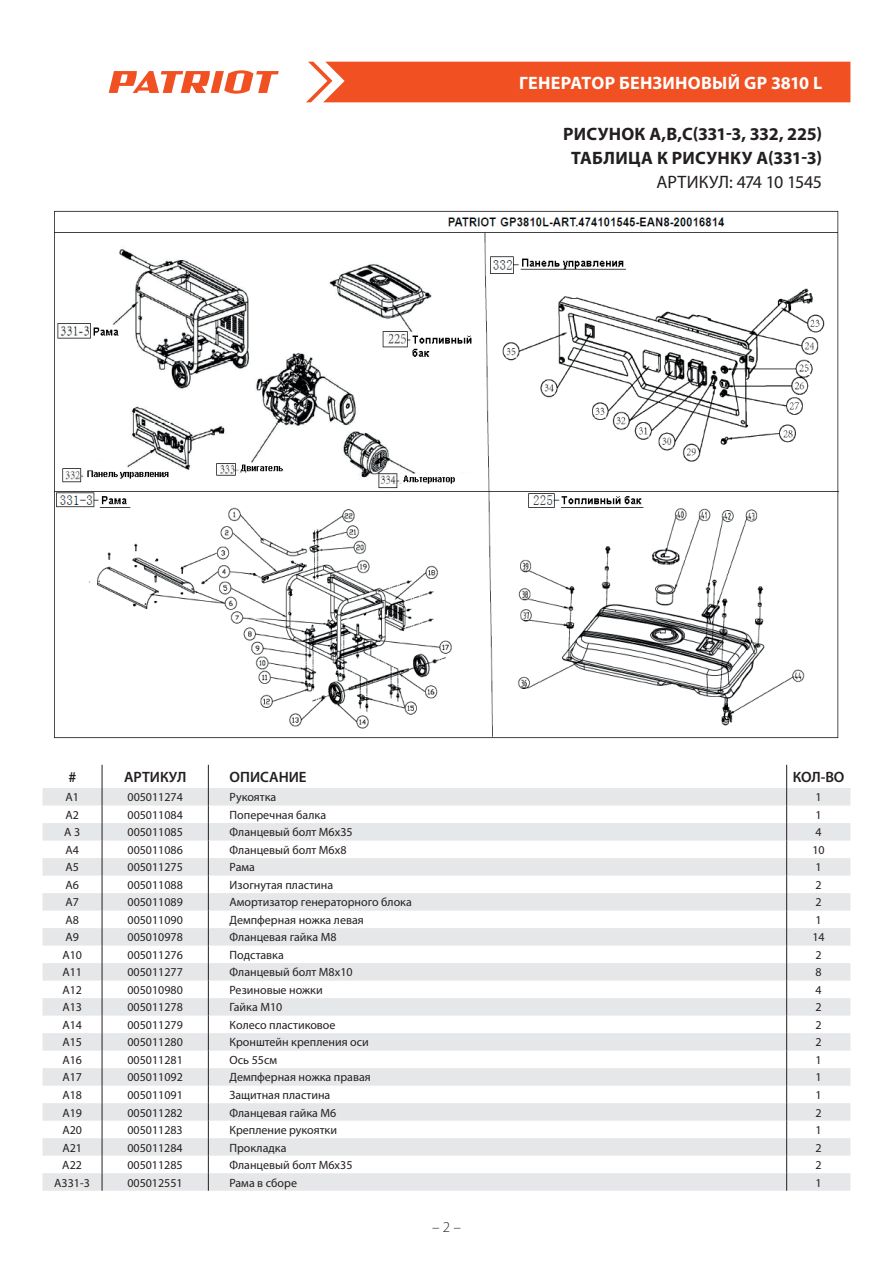
<style>
.page{position:relative;width:893px;height:1263px;background:#fff}
.page>*{position:absolute;margin:0;border:0;box-sizing:border-box;transform-origin:0 0}
.t1{font:700 18px/24px "Myriad Pro";letter-spacing:.01em;color:#231f20;text-align:center}
.t2{font:700 18px "Myriad Pro";letter-spacing:.01em;color:#fff}
.t3{font:18px "Myriad Pro";letter-spacing:-.005em;color:#231f20}
.t4{font:600 15px "Myriad Pro";color:#231f20}
.t5{font:300 15px "Myriad Pro";color:#231f20}
.t6{font:12px "Myriad Pro";color:#231f20}
</style>
<div class="page">
<div style="left:306px;top:62px;width:544px;height:40px;background:#f15122"></div>
<svg style="left:109px;top:70px;width:170px;height:24px"></svg>
<svg style="left:43px;top:788px;width:807px;height:403px;fill:#e9eaec"></svg>
<svg style="left:102px;top:765px;width:1px;height:426px"></svg>
<svg style="left:208px;top:765px;width:1px;height:426px"></svg>
<svg style="left:786px;top:765px;width:1px;height:426px"></svg>
<img style="left:54px;top:210px;width:785px;height:529px">
<h1 class="t2" style="left:519px;top:73px;width:305px">ГЕНЕРАТОР БЕНЗИНОВЫЙ GP 3810 L</h1>
<h1 class="t1" style="left:563px;top:122px;width:260px">РИСУНОК А,B,С(331-3, 332, 225)<br>ТАБЛИЦА К РИСУНКУ А(331-3)</h1>
<h1 class="t3" style="left:656px;top:171px;width:167px">АРТИКУЛ: 474 10 1545</h1>
<p class="t4" style="left:68px;top:767px;width:9px">#</p>
<p class="t4" style="left:124px;top:767px;width:64px">АРТИКУЛ</p>
<p class="t4" style="left:230px;top:767px;width:78px">ОПИСАНИЕ</p>
<p class="t4" style="left:793px;top:767px;width:53px">КОЛ-ВО</p>
<p class="t6" style="left:66px;top:790px;width:15px">A1</p>
<p class="t6" style="left:128px;top:790px;width:57px">005011274</p>
<p class="t6" style="left:230px;top:790px;width:48px">Рукоятка</p>
<p class="t6" style="left:815px;top:790px;width:8px">1</p>
<p class="t6" style="left:66px;top:807px;width:15px">А2</p>
<p class="t6" style="left:128px;top:807px;width:57px">005011084</p>
<p class="t6" style="left:230px;top:807px;width:98px">Поперечная балка</p>
<p class="t6" style="left:815px;top:807px;width:8px">1</p>
<p class="t6" style="left:64px;top:825px;width:18px">A 3</p>
<p class="t6" style="left:128px;top:825px;width:57px">005011085</p>
<p class="t6" style="left:230px;top:825px;width:125px">Фланцевый болт М6х35</p>
<p class="t6" style="left:815px;top:825px;width:8px">4</p>
<p class="t6" style="left:66px;top:842px;width:15px">A4</p>
<p class="t6" style="left:128px;top:842px;width:57px">005011086</p>
<p class="t6" style="left:230px;top:842px;width:118px">Фланцевый болт М6х8</p>
<p class="t6" style="left:812px;top:842px;width:14px">10</p>
<p class="t6" style="left:66px;top:860px;width:15px">A5</p>
<p class="t6" style="left:128px;top:860px;width:57px">005011275</p>
<p class="t6" style="left:230px;top:860px;width:27px">Рама</p>
<p class="t6" style="left:815px;top:860px;width:8px">1</p>
<p class="t6" style="left:66px;top:877px;width:15px">A6</p>
<p class="t6" style="left:128px;top:877px;width:57px">005011088</p>
<p class="t6" style="left:230px;top:877px;width:105px">Изогнутая пластина</p>
<p class="t6" style="left:815px;top:877px;width:8px">2</p>
<p class="t6" style="left:66px;top:895px;width:15px">A7</p>
<p class="t6" style="left:128px;top:895px;width:57px">005011089</p>
<p class="t6" style="left:230px;top:895px;width:184px">Амортизатор генераторного блока</p>
<p class="t6" style="left:815px;top:895px;width:8px">2</p>
<p class="t6" style="left:66px;top:912px;width:15px">A8</p>
<p class="t6" style="left:128px;top:912px;width:57px">005011090</p>
<p class="t6" style="left:230px;top:912px;width:136px">Демпферная ножка левая</p>
<p class="t6" style="left:815px;top:912px;width:8px">1</p>
<p class="t6" style="left:66px;top:930px;width:15px">A9</p>
<p class="t6" style="left:128px;top:930px;width:57px">005010978</p>
<p class="t6" style="left:230px;top:930px;width:108px">Фланцевая гайка М8</p>
<p class="t6" style="left:812px;top:930px;width:14px">14</p>
<p class="t6" style="left:62px;top:947px;width:21px">A10</p>
<p class="t6" style="left:128px;top:947px;width:57px">005011276</p>
<p class="t6" style="left:230px;top:947px;width:56px">Подставка</p>
<p class="t6" style="left:815px;top:947px;width:8px">2</p>
<p class="t6" style="left:62px;top:965px;width:21px">A11</p>
<p class="t6" style="left:127px;top:965px;width:57px">005011277</p>
<p class="t6" style="left:230px;top:965px;width:125px">Фланцевый болт М8х10</p>
<p class="t6" style="left:815px;top:965px;width:8px">8</p>
<p class="t6" style="left:62px;top:982px;width:21px">A12</p>
<p class="t6" style="left:127px;top:982px;width:57px">005010980</p>
<p class="t6" style="left:230px;top:982px;width:95px">Резиновые ножки</p>
<p class="t6" style="left:815px;top:982px;width:8px">4</p>
<p class="t6" style="left:62px;top:1000px;width:21px">A13</p>
<p class="t6" style="left:127px;top:1000px;width:57px">005011278</p>
<p class="t6" style="left:230px;top:1000px;width:54px">Гайка М10</p>
<p class="t6" style="left:815px;top:1000px;width:8px">2</p>
<p class="t6" style="left:62px;top:1017px;width:21px">A14</p>
<p class="t6" style="left:127px;top:1017px;width:57px">005011279</p>
<p class="t6" style="left:230px;top:1017px;width:107px">Колесо пластиковое</p>
<p class="t6" style="left:815px;top:1017px;width:8px">2</p>
<p class="t6" style="left:62px;top:1035px;width:21px">A15</p>
<p class="t6" style="left:127px;top:1035px;width:57px">005011280</p>
<p class="t6" style="left:230px;top:1035px;width:141px">Кронштейн крепления оси</p>
<p class="t6" style="left:815px;top:1035px;width:8px">2</p>
<p class="t6" style="left:62px;top:1052px;width:21px">A16</p>
<p class="t6" style="left:127px;top:1052px;width:57px">005011281</p>
<p class="t6" style="left:230px;top:1052px;width:49px">Ось 55см</p>
<p class="t6" style="left:815px;top:1052px;width:8px">1</p>
<p class="t6" style="left:62px;top:1070px;width:21px">A17</p>
<p class="t6" style="left:127px;top:1070px;width:57px">005011092</p>
<p class="t6" style="left:230px;top:1070px;width:143px">Демпферная ножка правая</p>
<p class="t6" style="left:815px;top:1070px;width:8px">1</p>
<p class="t6" style="left:62px;top:1087px;width:21px">A18</p>
<p class="t6" style="left:127px;top:1087px;width:57px">005011091</p>
<p class="t6" style="left:230px;top:1087px;width:102px">Защитная пластина</p>
<p class="t6" style="left:815px;top:1087px;width:8px">1</p>
<p class="t6" style="left:62px;top:1105px;width:21px">A19</p>
<p class="t6" style="left:127px;top:1105px;width:57px">005011282</p>
<p class="t6" style="left:230px;top:1105px;width:108px">Фланцевая гайка М6</p>
<p class="t6" style="left:815px;top:1105px;width:8px">2</p>
<p class="t6" style="left:62px;top:1122px;width:21px">A20</p>
<p class="t6" style="left:127px;top:1122px;width:57px">005011283</p>
<p class="t6" style="left:229px;top:1122px;width:109px">Крепление рукоятки</p>
<p class="t6" style="left:815px;top:1122px;width:8px">1</p>
<p class="t6" style="left:62px;top:1140px;width:21px">A21</p>
<p class="t6" style="left:127px;top:1140px;width:57px">005011284</p>
<p class="t6" style="left:229px;top:1140px;width:59px">Прокладка</p>
<p class="t6" style="left:815px;top:1140px;width:8px">2</p>
<p class="t6" style="left:62px;top:1157px;width:21px">A22</p>
<p class="t6" style="left:127px;top:1157px;width:57px">005011285</p>
<p class="t6" style="left:229px;top:1157px;width:125px">Фланцевый болт М6х35</p>
<p class="t6" style="left:815px;top:1157px;width:8px">2</p>
<p class="t6" style="left:54px;top:1175px;width:37px">А331-3</p>
<p class="t6" style="left:127px;top:1175px;width:57px">005012551</p>
<p class="t6" style="left:229px;top:1175px;width:69px">Рама в сборе</p>
<p class="t6" style="left:815px;top:1175px;width:8px">1</p>
<p class="t5" style="left:432px;top:1218px;width:30px">– 2 –</p>
</div>
